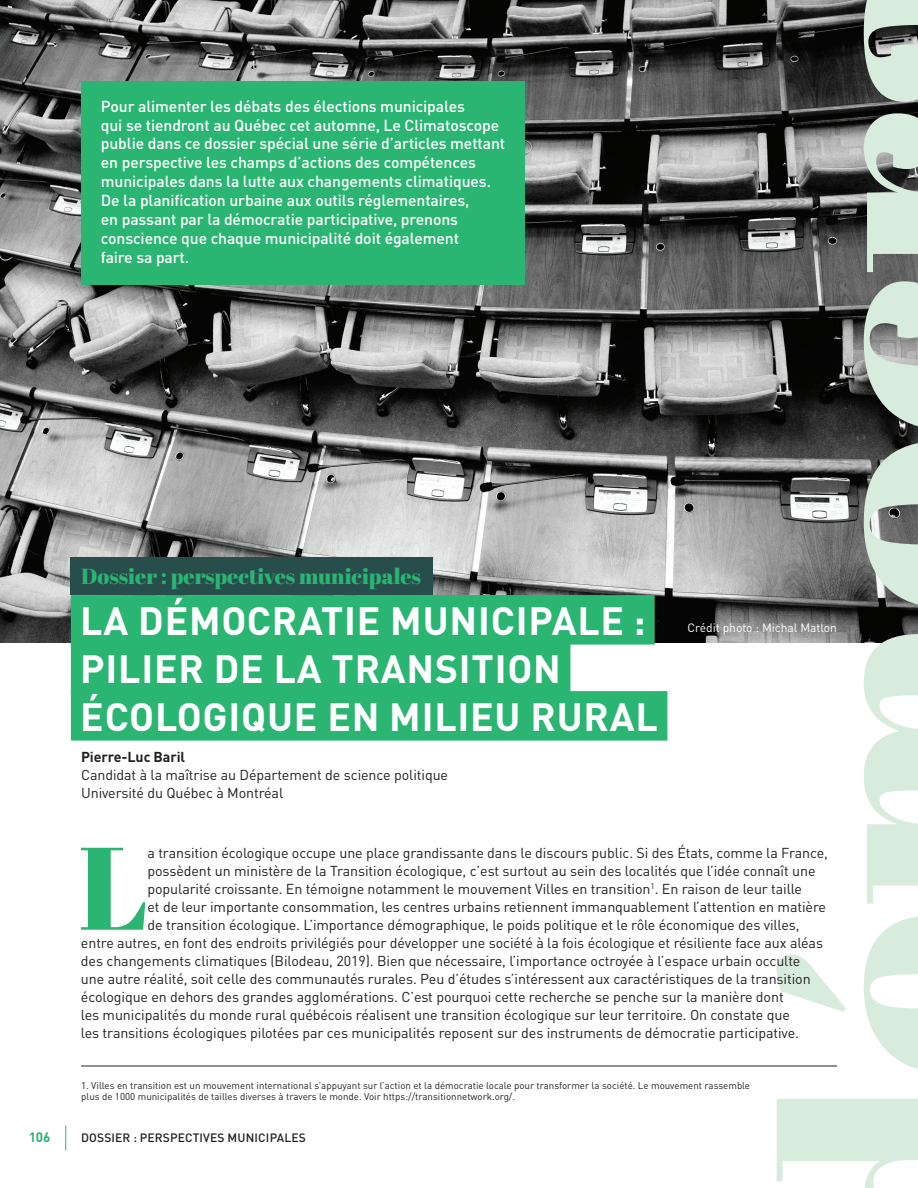
<style>
.page{position:relative;width:918px;height:1188px;background:#fff}
.page>*{position:absolute;margin:0;border:0;box-sizing:border-box;transform-origin:0 0}
.t1{font:117.15px "Abril Fatface";color:#2bb572}
.t2{font:700 39px/48px "DIN Pro";letter-spacing:.02em;color:#fff}
.t3{font:21.75px "Abril Fatface";color:#2bb572}
.t4{font:500 15.75px/18.9px "DIN Pro";letter-spacing:-.005em;color:#fff}
.t5{font:14.25px/18px "DIN Pro";letter-spacing:-.005em;color:#231f20}
.t6{font:700 14.25px "DIN Pro";letter-spacing:-.005em;color:#231f20}
.t7{font:700 13.5px "DIN Pro";color:#2bb572}
.t8{font:500 12px "DIN Pro";letter-spacing:.015em;color:#231f20}
.t9{font:12px "DIN Pro";color:#fff}
.t10{font:9.75px/11.7px "DIN Pro";color:#231f20}
</style>
<div class="page">
<img style="left:0;top:0;width:776px;height:643px">
<svg style="left:776px;top:0;width:142px;height:1188px"></svg>
<div style="left:71px;top:558px;width:362px;height:37px;background:#284e4c"></div>
<hr style="left:81px;top:1066px;width:756px;height:1px;background:#231f20">
<div style="left:81px;top:81px;width:444px;height:203px;background:#2bb572"></div>
<div style="left:71px;top:595px;width:584px;height:50px;background:#2bb572"></div>
<div style="left:71px;top:643px;width:499px;height:50px;background:#2bb572"></div>
<div style="left:71px;top:691px;width:596px;height:50px;background:#2bb572"></div>
<svg style="left:65px;top:1126px;width:1px;height:24px"></svg>
<p class="t4" style="left:101px;top:95px;width:406px">Pour alimenter les débats des élections municipales<br>qui se tiendront au Québec cet automne, Le Climatoscope publie dans ce dossier spécial une série d’articles mettant en perspective les champs d’actions des compétences municipales dans la lutte aux changements climatiques.<br>De la planification urbaine aux outils réglementaires,<br>en passant par la démocratie participative, prenons conscience que chaque municipalité doit également<br>faire sa part.</p>
<h3 class="t3" style="left:81px;top:561px;width:341px">Dossier : perspectives municipales</h3>
<h2 class="t2" style="left:80px;top:592px;width:579px">LA DÉMOCRATIE MUNICIPALE :<br>PILIER DE LA TRANSITION<br>ÉCOLOGIQUE EN MILIEU RURAL</h2>
<p class="t6" style="left:81px;top:745px;width:106px">Pierre-Luc Baril</p>
<p class="t5" style="left:81px;top:765px;width:369px">Candidat à la maîtrise au Département de science politique<br>Université du Québec à Montréal</p>
<p class="t9" style="left:688px;top:620px;width:151px">Crédit photo : Michal Matlon</p>
<h1 class="t1" style="left:79px;top:806px;width:71px">L</h1>
<p class="t5" style="left:148px;top:843px;width:682px">a transition écologique occupe une place grandissante dans le discours public. Si des États, comme la France,</p>
<p class="t5" style="left:148px;top:861px;width:670px">possèdent un ministère de la Transition écologique, c’est surtout au sein des localités que l’idée connaît une</p>
<p class="t5" style="left:148px;top:879px;width:656px">popularité croissante. En témoigne notamment le mouvement Villes en transition<sup>1</sup>. En raison de leur taille</p>
<p class="t5" style="left:148px;top:897px;width:680px">et de leur importante consommation, les centres urbains retiennent immanquablement l’attention en matière</p>
<p class="t5" style="left:148px;top:915px;width:654px">de transition écologique. L’importance démographique, le poids politique et le rôle économique des villes,</p>
<p class="t5" style="left:81px;top:933px;width:744px">entre autres, en font des endroits privilégiés pour développer une société à la fois écologique et résiliente face aux aléas</p>
<p class="t5" style="left:81px;top:951px;width:721px">des changements climatiques (Bilodeau, 2019). Bien que nécessaire, l’importance octroyée à l’espace urbain occulte</p>
<p class="t5" style="left:81px;top:969px;width:731px">une autre réalité, soit celle des communautés rurales. Peu d’études s’intéressent aux caractéristiques de la transition</p>
<p class="t5" style="left:81px;top:987px;width:704px">écologique en dehors des grandes agglomérations. C’est pourquoi cette recherche se penche sur la manière dont</p>
<p class="t5" style="left:81px;top:1005px;width:710px">les municipalités du monde rural québécois réalisent une transition écologique sur leur territoire. On constate que</p>
<p class="t5" style="left:81px;top:1023px;width:720px">les transitions écologiques pilotées par ces municipalités reposent sur des instruments de démocratie participative.</p>
<p class="t10" style="left:81px;top:1079px;width:671px">1. Villes en transition est un mouvement international s’appuyant sur l’action et la démocratie locale pour transformer la société. Le mouvement rassemble plus de 1000 municipalités de tailles diverses à travers le monde. Voir https://transitionnetwork.org/.</p>
<p class="t7" style="left:29px;top:1126px;width:23px">106</p>
<p class="t8" style="left:81px;top:1128px;width:226px">DOSSIER : PERSPECTIVES MUNICIPALES</p>
</div>
